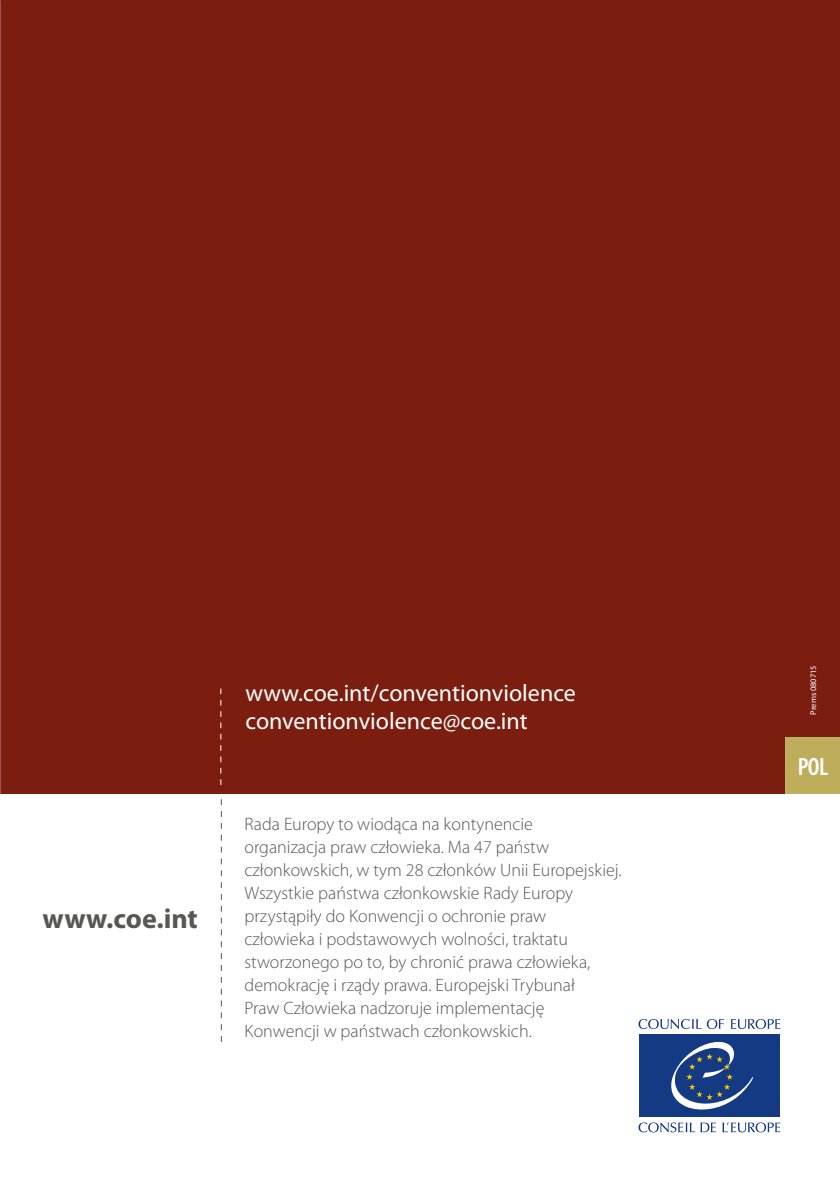
<style>
.page{position:relative;width:840px;height:1191px;background:#fff}
.page>*{position:absolute;margin:0;border:0;box-sizing:border-box;transform-origin:0 0}
.t1{font:700 28px "Myriad Pro";color:#575756}
.t2{font:600 condensed 25.2px "Myriad Pro";color:#fff}
.t3{font:24px/28px "Myriad Pro";color:#fff}
.t4{font:300 18px/23px "Myriad Pro";color:#575756}
.t5{font:8.4px "Myriad Pro";color:#fff}
</style>
<div class="page">
<div style="left:0;top:0;width:839px;height:794px;background:#7c1e0f"></div>
<svg style="left:731px;top:1019px;width:49px;height:10px"></svg>
<svg style="left:638px;top:1019px;width:85px;height:10px"></svg>
<svg style="left:722px;top:1122px;width:58px;height:10px"></svg>
<svg style="left:700px;top:1122px;width:15px;height:10px"></svg>
<svg style="left:638px;top:1122px;width:56px;height:10px"></svg>
<div style="left:638px;top:1034px;width:141px;height:82px;background:#143a84"></div>
<svg style="left:671px;top:1041px;width:82px;height:69px"></svg>
<svg style="left:221px;top:799px;width:1px;height:243px"></svg>
<svg style="left:220px;top:688px;width:1px;height:97px"></svg>
<img style="left:0;top:0;width:1px;height:1191px">
<div style="left:785px;top:737px;width:54px;height:57px;background:#beae5c"></div>
<h1 class="t1" style="left:43px;top:900px;width:157px">www.coe.int</h1>
<h3 class="t3" style="left:245px;top:679px;width:332px">www.coe.int/conventionviolence conventionviolence@coe.int</h3>
<p class="t4" style="left:244px;top:812px;width:378px">Rada Europy to wiodąca na kontynencie<br>organizacja praw człowieka. Ma 47 państw członkowskich, w tym 28 członków Unii Europejskiej.<br>Wszystkie państwa członkowskie Rady Europy przystąpiły do Konwencji o ochronie praw<br>człowieka i podstawowych wolności, traktatu stworzonego po to, by chronić prawa człowieka, demokrację i rządy prawa. Europejski Trybunał<br>Praw Człowieka nadzoruje implementację Konwencji w państwach członkowskich.</p>
<p class="t5" style="left:807px;top:714px;width:51px;rotate:-90deg">Prems 080715</p>
<h2 class="t2" style="left:797px;top:751px;width:32px">POL</h2>
</div>
